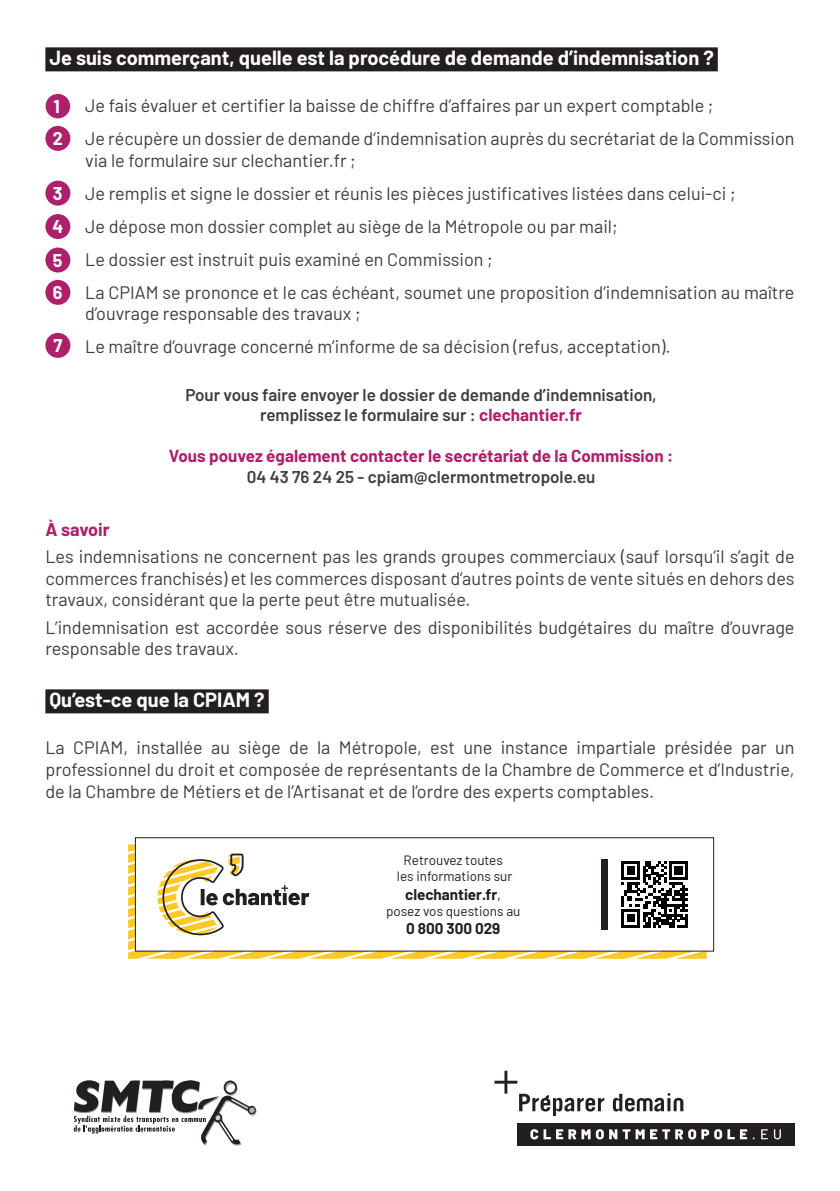
<style>
.page{position:relative;width:840px;height:1191px;background:#fff}
.page>*{position:absolute;margin:0;border:0;box-sizing:border-box;transform-origin:0 0}
.t1{font:700 20px "Barlow";color:#fff}
.t2{font:18px/21.6px "Barlow";color:#3d3d3c}
.t3{font:700 18px "Barlow";color:#ad206b}
.t4{font:700 18px "Barlow";color:#fff}
.t5{font:600 17px/20.4px "Barlow";color:#3d3d3c;text-align:center}
.t6{font:700 17px "Barlow";color:#ad206b}
.t7{font:700 15.2px "Barlow";color:#231f20}
.t8{font:13.4px/16.2px "Barlow";color:#231f20;text-align:center}
.s1{font-weight:700;color:#ad206b}
.s2{font-weight:400}
</style>
<div class="page">
<div style="left:45px;top:47px;width:672px;height:24px;background:#231f20"></div>
<div style="left:45px;top:689px;width:223px;height:24px;background:#231f20"></div>
<svg style="left:494px;top:1070px;width:189px;height:46px"></svg>
<div style="left:517px;top:1122px;width:277px;height:23px;background:#231f20"></div>
<svg style="left:530px;top:1129px;width:250px;height:10px"></svg>
<svg style="left:74px;top:1080px;width:183px;height:66px"></svg>
<div style="left:46px;top:94px;width:24px;height:24px;background:#ad206b;border-radius:50%"></div>
<div style="left:45px;top:126px;width:25px;height:25px;background:#ad206b;border-radius:50%"></div>
<div style="left:45px;top:181px;width:25px;height:25px;background:#ad206b;border-radius:50%"></div>
<div style="left:45px;top:214px;width:25px;height:25px;background:#ad206b;border-radius:50%"></div>
<div style="left:45px;top:247px;width:25px;height:25px;background:#ad206b;border-radius:50%"></div>
<div style="left:45px;top:333px;width:25px;height:25px;background:#ad206b;border-radius:50%"></div>
<div style="left:45px;top:280px;width:25px;height:25px;background:#ad206b;border-radius:50%"></div>
<div style="left:135px;top:837px;width:578px;height:114px;border:1px solid #231f20"></div>
<svg style="left:128px;top:844px;width:578px;height:114px"></svg>
<p class="t1" style="left:49px;top:43px;width:665px">Je suis commerçant, quelle est la procédure de demande d’indemnisation ?</p>
<p class="t2" style="left:85px;top:94px;width:629px">Je fais évaluer et certifier la baisse de chiffre d’affaires par un expert comptable ;</p>
<p class="t2" style="left:85px;top:127px;width:710px">Je récupère un dossier de demande d’indemnisation auprès du secrétariat de la Commission via le formulaire sur clechantier.fr ;</p>
<p class="t2" style="left:85px;top:181px;width:651px">Je remplis et signe le dossier et réunis les pièces justificatives listées dans celui-ci ;</p>
<p class="t2" style="left:85px;top:214px;width:534px">Je dépose mon dossier complet au siège de la Métropole ou par mail;</p>
<p class="t2" style="left:85px;top:247px;width:409px">Le dossier est instruit puis examiné en Commission ;</p>
<p class="t2" style="left:85px;top:280px;width:710px">La CPIAM se prononce et le cas échéant, soumet une proposition d’indemnisation au maître d’ouvrage responsable des travaux ;</p>
<p class="t2" style="left:85px;top:334px;width:586px">Le maître d’ouvrage concerné m’informe de sa décision (refus, acceptation).</p>
<p class="t4" style="left:53px;top:93px;width:8px">1</p>
<p class="t4" style="left:53px;top:125px;width:12px">2</p>
<p class="t4" style="left:53px;top:180px;width:11px">3</p>
<p class="t4" style="left:52px;top:213px;width:12px">4</p>
<p class="t4" style="left:53px;top:247px;width:11px">5</p>
<p class="t4" style="left:53px;top:279px;width:11px">6</p>
<p class="t4" style="left:53px;top:332px;width:10px">7</p>
<p class="t5" style="left:185px;top:383px;width:472px">Pour vous faire envoyer le dossier de demande d’indemnisation, remplissez le formulaire sur : <span class="s1">clechantier.fr</span></p>
<p class="t6" style="left:169px;top:443px;width:505px">Vous pouvez également contacter le secrétariat de la Commission :</p>
<p class="t5" style="left:247px;top:465px;width:350px">04 43 76 24 25 - cpiam@clermontmetropole.eu</p>
<p class="t3" style="left:45px;top:516px;width:66px">À savoir</p>
<p class="t2" style="left:45px;top:544px;width:750px;text-align:justify">Les indemnisations ne concernent pas les grands groupes commerciaux (sauf lorsqu’il s’agit de commerces franchisés) et les commerces disposant d’autres points de vente situés en dehors des travaux, considérant que la perte peut être mutualisée.</p>
<p class="t2" style="left:45px;top:615px;width:750px">L’indemnisation est accordée sous réserve des disponibilités budgétaires du maître d’ouvrage responsable des travaux.</p>
<p class="t1" style="left:49px;top:685px;width:217px">Qu’est-ce que la CPIAM ?</p>
<p class="t2" style="left:45px;top:735px;width:750px;text-align:justify">La CPIAM, installée au siège de la Métropole, est une instance impartiale présidée par un professionnel du droit et composée de représentants de la Chambre de Commerce et d’Industrie, de la Chambre de Métiers et de l’Artisanat et de l’ordre des experts comptables.</p>
<p class="t8" style="left:396px;top:851px;width:117px">Retrouvez toutes les informations sur</p>
<p class="t7" style="left:405px;top:883px;width:98px">clechantier.fr<span class="s2">,</span></p>
<p class="t8" style="left:386px;top:902px;width:136px">posez vos questions au</p>
<p class="t7" style="left:406px;top:917px;width:96px">0 800 300 029</p>
</div>
